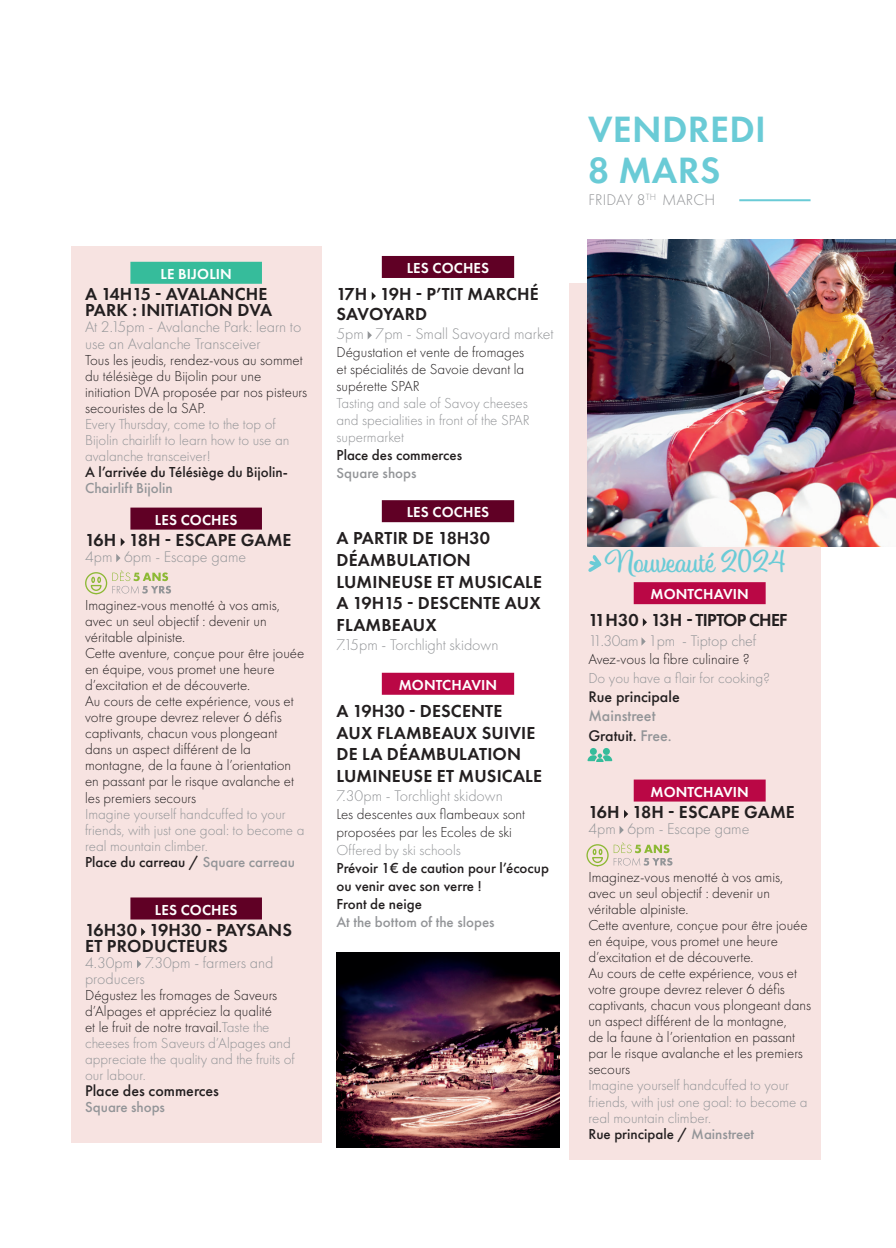
<style>
.page{position:relative;width:896px;height:1248px;background:#fff}
.page>*{position:absolute;margin:0;border:0;box-sizing:border-box;transform-origin:0 0}
.t1{font:600 38px/40px "Futura PT";letter-spacing:.01em;color:#6acbd6}
.t2{font:30px "Eds Market Upright Script";letter-spacing:-.01em;color:#6acbd6}
.t3{font:600 18px/21.6px "Futura PT";letter-spacing:.01em;color:#231f20}
.t4{font:600 18px "Futura PT";letter-spacing:-.04em;color:#231f20}
.t5{font:300 16px/16px "Futura PT";color:#939598}
.t6{font:500 16px "Futura PT";color:#231f20}
.t7{font:500 16px/19.2px "Futura PT";color:#939598}
.t8{font:300 16px "Futura PT";letter-spacing:-.025em;color:#939598}
.t9{font:300 15px/16px "Futura PT";color:#231f20}
.t10{font:300 15px/16px "Futura PT";color:#939598}
.t11{font:500 15px/18px "Futura PT";color:#231f20}
.t12{font:600 15px "Futura PT";letter-spacing:.01em;color:#fff}
.t13{font:500 15px "Futura PT";color:#939598}
.s1{font-weight:500;color:#231f20}
.s2{font-weight:500}
.s3{color:#231f20}
</style>
<div class="page">
<div style="left:71px;top:246px;width:251px;height:896px;background:#f7e3e1"></div>
<hr style="left:739px;top:199px;width:71px;height:2px;background:#6acbd6">
<div style="left:130px;top:262px;width:132px;height:22px;background:#36bc9b"></div>
<div style="left:130px;top:507px;width:132px;height:22px;background:#600025"></div>
<div style="left:130px;top:897px;width:132px;height:22px;background:#600025"></div>
<svg style="left:121px;top:538px;width:4px;height:8px"></svg>
<svg style="left:116px;top:554px;width:4px;height:8px"></svg>
<svg style="left:141px;top:928px;width:4px;height:8px"></svg>
<svg style="left:137px;top:960px;width:4px;height:8px"></svg>
<div style="left:382px;top:256px;width:132px;height:22px;background:#600025"></div>
<div style="left:382px;top:500px;width:132px;height:22px;background:#600025"></div>
<div style="left:382px;top:672px;width:132px;height:22px;background:#ba0745"></div>
<svg style="left:372px;top:292px;width:4px;height:8px"></svg>
<svg style="left:368px;top:331px;width:4px;height:8px"></svg>
<img style="left:336px;top:952px;width:223px;height:194px">
<svg style="left:85px;top:570px;width:86px;height:25px"></svg>
<div style="left:569px;top:283px;width:252px;height:876px;background:#f7e3e1"></div>
<img style="left:588px;top:240px;width:308px;height:306px">
<div style="left:634px;top:582px;width:131px;height:22px;background:#ba0745"></div>
<div style="left:634px;top:779px;width:131px;height:22px;background:#ba0745"></div>
<svg style="left:588px;top:555px;width:14px;height:17px"></svg>
<svg style="left:643px;top:618px;width:4px;height:8px"></svg>
<svg style="left:641px;top:637px;width:4px;height:8px"></svg>
<svg style="left:624px;top:810px;width:4px;height:8px"></svg>
<svg style="left:619px;top:826px;width:5px;height:8px"></svg>
<div style="left:603px;top:748px;width:7px;height:6px;background:#36bc9b;border-radius:50%"></div>
<div style="left:590px;top:748px;width:7px;height:6px;background:#36bc9b;border-radius:50%"></div>
<svg style="left:587px;top:753px;width:25px;height:9px"></svg>
<svg style="left:586px;top:842px;width:86px;height:25px"></svg>
<p class="t12" style="left:160px;top:264px;width:73px">LE BIJOLIN</p>
<p class="t3" style="left:85px;top:286px;width:188px;line-height:16px">A 14H15 - AVALANCHE<br>PARK : INITIATION DVA</p>
<p class="t5" style="left:85px;top:319px;width:218px">At 2.15pm - Avalanche Park: learn to use an Avalanche Transceiver</p>
<p class="t9" style="left:85px;top:351px;width:224px">Tous les jeudis, rendez-vous au sommet du télésiège du Bijolin pour une initiation DVA proposée par nos pisteurs secouristes de la SAP.</p>
<p class="t10" style="left:85px;top:415px;width:206px">Every Thursday, come to the top of<br>Bijolin chairlift to learn how to use an avalanche transceiver!</p>
<p class="t11" style="left:85px;top:462px;width:204px">A l’arrivée du Télésiège du Bijolin-</p>
<p class="t13" style="left:85px;top:478px;width:89px">Chairlift Bijolin</p>
<p class="t12" style="left:155px;top:510px;width:84px">LES COCHES</p>
<p class="t3" style="left:85px;top:529px;width:208px">16H 18H - ESCAPE GAME</p>
<p class="t5" style="left:85px;top:549px;width:163px">4pm 6pm - Escape game</p>
<p class="t9" style="left:85px;top:597px;width:221px">Imaginez-vous menotté à vos amis, avec un seul objectif : devenir un véritable alpiniste.<br>Cette aventure, conçue pour être jouée en équipe, vous promet une heure d’excitation et de découverte.<br>Au cours de cette expérience, vous et votre groupe devrez relever 6 défis captivants, chacun vous plongeant dans un aspect différent de la montagne, de la faune à l’orientation en passant par le risque avalanche et les premiers secours</p>
<p class="t10" style="left:85px;top:805px;width:221px">Imagine yourself handcuffed to your friends, with just one goal: to become a real mountain climber.<br><span class="s1">Place du carreau /</span> <span class="s2">Square carreau</span></p>
<p class="t12" style="left:155px;top:900px;width:84px">LES COCHES</p>
<p class="t3" style="left:85px;top:921px;width:208px;line-height:16px">16H30 19H30 - PAYSANS<br>ET PRODUCTEURS</p>
<p class="t5" style="left:85px;top:954px;width:190px">4.30pm 7.30pm - farmers and producers</p>
<p class="t10" style="left:85px;top:987px;width:211px"><span class="s3">Dégustez les fromages de Saveurs d’Alpages et appréciez la qualité<br>et le fruit de notre travail.</span>Taste the cheeses from Saveurs d’Alpages and appreciate the quality and the fruits of our labour.</p>
<p class="t6" style="left:85px;top:1081px;width:135px">Place des commerces</p>
<p class="t13" style="left:85px;top:1098px;width:81px">Square shops</p>
<p class="t12" style="left:407px;top:258px;width:84px">LES COCHES</p>
<p class="t3" style="left:336px;top:284px;width:204px;line-height:20px">17H 19H - P’TIT MARCHÉ<br>SAVOYARD</p>
<p class="t5" style="left:336px;top:326px;width:219px">5pm 7pm - Small Savoyard market</p>
<p class="t9" style="left:336px;top:343px;width:189px;line-height:17px;text-align:justify">Dégustation et vente de fromages et spécialités de Savoie devant la supérette SPAR</p>
<p class="t10" style="left:336px;top:394px;width:195px;line-height:17px">Tasting and sale of Savoy cheeses and specialities in front of the SPAR supermarket</p>
<p class="t11" style="left:336px;top:445px;width:127px">Place des commerces</p>
<p class="t13" style="left:336px;top:463px;width:81px">Square shops</p>
<p class="t12" style="left:407px;top:502px;width:84px">LES COCHES</p>
<p class="t3" style="left:336px;top:527px;width:207px">A PARTIR DE 18H30<br>DÉAMBULATION<br>LUMINEUSE ET MUSICALE<br>A 19H15 - DESCENTE AUX<br>FLAMBEAUX</p>
<p class="t5" style="left:336px;top:637px;width:163px">7.15pm - Torchlight skidown</p>
<p class="t12" style="left:399px;top:675px;width:100px">MONTCHAVIN</p>
<p class="t3" style="left:336px;top:700px;width:207px">A 19H30 - DESCENTE<br>AUX FLAMBEAUX SUIVIE<br>DE LA DÉAMBULATION<br>LUMINEUSE ET MUSICALE</p>
<p class="t5" style="left:336px;top:787px;width:168px">7.30pm - Torchlight skidown</p>
<p class="t9" style="left:336px;top:805px;width:190px;line-height:18px">Les descentes aux flambeaux sont proposées par les Ecoles de ski</p>
<p class="t10" style="left:336px;top:842px;width:126px">Offered by ski schools</p>
<p class="t11" style="left:336px;top:859px;width:214px">Prévoir 1€ de caution pour l’écocup ou venir avec son verre !<br>Front de neige</p>
<p class="t13" style="left:336px;top:913px;width:160px">At the bottom of the slopes</p>
<h1 class="t1" style="left:588px;top:109px;width:180px">VENDREDI<br>8 MARS</h1>
<p class="t5" style="left:588px;top:192px;width:128px">FRIDAY 8<sup>TH</sup> MARCH</p>
<h2 class="t2" style="left:605px;top:544px;width:182px">Nouveauté 2024</h2>
<p class="t12" style="left:650px;top:584px;width:100px">MONTCHAVIN</p>
<p class="t4" style="left:588px;top:609px;width:201px">11H30 13H - TIPTOP CHEF</p>
<p class="t8" style="left:588px;top:631px;width:169px">11.30am 1pm - Tiptop chef</p>
<p class="t9" style="left:588px;top:650px;width:163px">Avez-vous la fibre culinaire ?</p>
<p class="t10" style="left:588px;top:670px;width:183px">Do you have a flair for cooking?</p>
<p class="t6" style="left:588px;top:687px;width:93px">Rue principale</p>
<p class="t7" style="left:588px;top:706px;width:85px">Mainstreet<br><span class="s3">Gratuit.</span> Free.</p>
<p class="t12" style="left:650px;top:782px;width:100px">MONTCHAVIN</p>
<p class="t3" style="left:588px;top:801px;width:208px">16H 18H - ESCAPE GAME</p>
<p class="t5" style="left:588px;top:821px;width:163px">4pm 6pm - Escape game</p>
<p class="t9" style="left:588px;top:869px;width:224px">Imaginez-vous menotté à vos amis, avec un seul objectif : devenir un véritable alpiniste.<br>Cette aventure, conçue pour être jouée en équipe, vous promet une heure d’excitation et de découverte.<br>Au cours de cette expérience, vous et votre groupe devrez relever 6 défis captivants, chacun vous plongeant dans un aspect différent de la montagne,<br>de la faune à l’orientation en passant par le risque avalanche et les premiers secours</p>
<p class="t10" style="left:588px;top:1077px;width:221px">Imagine yourself handcuffed to your friends, with just one goal: to become a real mountain climber.<br><span class="s1">Rue principale /</span> <span class="s2">Mainstreet</span></p>
</div>
